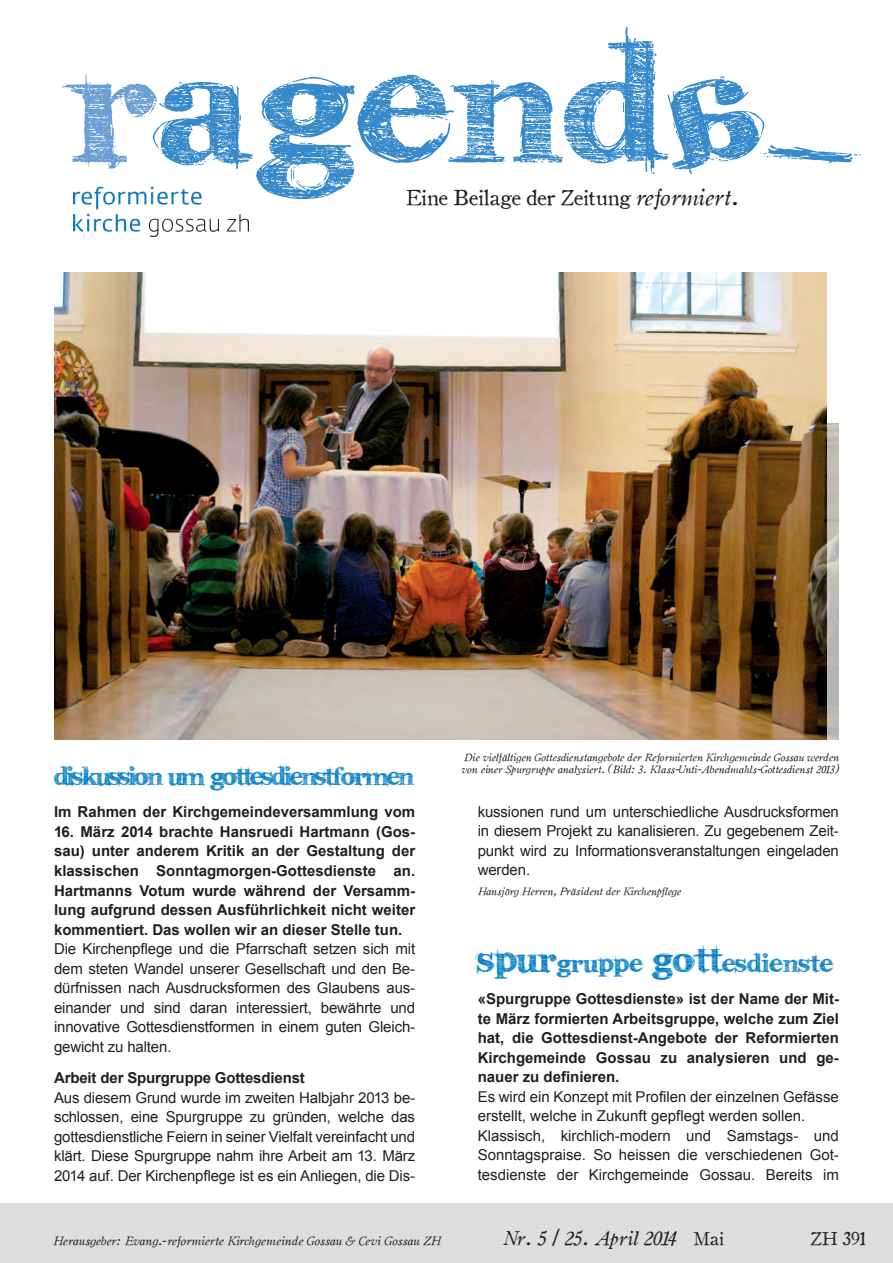
<style>
.page{position:relative;width:893px;height:1263px;background:#fff}
.page>*{position:absolute;margin:0;border:0;box-sizing:border-box;transform-origin:0 0}
.t1{font:216.6px "karabin E.";letter-spacing:.01em;color:#378ac9;scale:1.05 1}
.t2{font:33px "karabin E.";letter-spacing:-.06em;color:#007cc2}
.t3{font:33px "karabin E.";color:#007cc2}
.t4{font:21px "Old Style 1 HPLHS";color:#231f20}
.t5{font:19.5px "Oldstyle Italic HPLHS";letter-spacing:-.01em;color:#231f20}
.t6{font:18px "Old Style 1 HPLHS";color:#231f20}
.t7{font:15px/19.5px "Arial";color:#231f20;text-align:justify}
.t8{font:700 15px/19.5px "Arial";color:#231f20;text-align:justify}
.t9{font:12px "Oldstyle Italic HPLHS";letter-spacing:-.015em;color:#231f20}
.t10{font:10.5px/12.6px "Oldstyle Italic HPLHS";color:#231f20}
.s1{color:#6b9fd4}
.s2{font-family:"Oldstyle Italic HPLHS";font-size:22.5px}
.s3{font-size:48px}
.s4{font-family:"Old Style 1 HPLHS";font-size:18px}
</style>
<div class="page">
<div style="left:0;top:1203px;width:893px;height:60px;background:#dedddd"></div>
<img style="left:74px;top:187px;width:174px;height:50px">
<img style="left:54px;top:272px;width:772px;height:468px">
<img style="left:826px;top:423px;width:13px;height:317px">
<h1 class="t1" style="left:72px;top:-14px;width:746px"><span class="s1">r</span>agendA_</h1>
<h3 class="t4" style="left:406px;top:182px;width:335px">Eine Beilage der Zeitung <span class="s2">reformiert.</span></h3>
<h2 class="t2" style="left:54px;top:758px;width:362px">diskussion um gottesdienstformen</h2>
<p class="t8" style="left:54px;top:802px;width:363px">Im Rahmen der Kirchgemeindeversammlung vom</p>
<p class="t8" style="left:54px;top:822px;width:363px">16. März 2014 brachte Hansruedi Hartmann (Gos&shy;sau) unter anderem Kritik an der Gestaltung der klassischen Sonntagmorgen-Gottesdienste an.<br>Hartmanns Votum wurde während der Versamm&shy;lung aufgrund dessen Ausführlichkeit nicht weiter kommentiert. Das wollen wir an dieser Stelle tun.</p>
<p class="t7" style="left:54px;top:939px;width:363px">Die Kirchenpflege und die Pfarrschaft setzen sich mit dem steten Wandel unserer Gesellschaft und den Be&shy;dürfnissen nach Ausdrucksformen des Glaubens aus&shy;einander und sind daran interessiert, bewährte und innovative Gottesdienstformen in einem guten Gleich&shy;gewicht zu halten.</p>
<p class="t8" style="left:54px;top:1068px;width:252px">Arbeit der Spurgruppe Gottesdienst</p>
<p class="t7" style="left:54px;top:1087px;width:363px">Aus diesem Grund wurde im zweiten Halbjahr 2013 be&shy;schlossen, eine Spurgruppe zu gründen, welche das gottesdienstliche Feiern in seiner Vielfalt vereinfacht und klärt. Diese Spurgruppe nahm ihre Arbeit am 13. März 2014 auf. Der Kirchenpflege ist es ein Anliegen, die Dis-</p>
<p class="t10" style="left:461px;top:750px;width:379px">Die vielfältigen Gottesdienstangebote der Reformierten Kirchgemeinde Gossau werden von einer Spurgruppe analysiert. (Bild: 3. Klass-Unti-Abendmahls-Gottesdienst 2013)</p>
<p class="t7" style="left:478px;top:802px;width:363px">kussionen rund um unterschiedliche Ausdrucksformen in diesem Projekt zu kanalisieren. Zu gegebenem Zeit&shy;punkt wird zu Informationsveranstaltungen eingeladen werden.</p>
<p class="t10" style="left:478px;top:884px;width:205px">Hansjörg Herren, Präsident der Kirchenpflege</p>
<h2 class="t3" style="left:478px;top:945px;width:357px"><span class="s3">spur</span>gruppe <span class="s3">gott</span>esdienste</h2>
<p class="t8" style="left:478px;top:989px;width:363px">«Spurgruppe Gottesdienste» ist der Name der Mit&shy;te März formierten Arbeitsgruppe, welche zum Ziel hat, die Gottesdienst-Angebote der Reformierten Kirchgemeinde Gossau zu analysieren und ge&shy;nauer zu definieren.</p>
<p class="t7" style="left:478px;top:1087px;width:363px;text-align:left">Es wird ein Konzept mit Profilen der einzelnen Gefässe erstellt, welche in Zukunft gepflegt werden sollen.<br>Klassisch, kirchlich-modern und Samstags- und Sonntagspraise. So heissen die verschiedenen Got&shy;tesdienste der Kirchgemeinde Gossau. Bereits im</p>
<p class="t9" style="left:53px;top:1232px;width:390px">Herausgeber: Evang.-reformierte Kirchgemeinde Gossau &amp; Cevi Gossau ZH</p>
<h3 class="t5" style="left:503px;top:1223px;width:222px">Nr. 5 / 25. April 2014 <span class="s4">Mai</span></h3>
<p class="t6" style="left:810px;top:1225px;width:57px">ZH 391</p>
</div>
